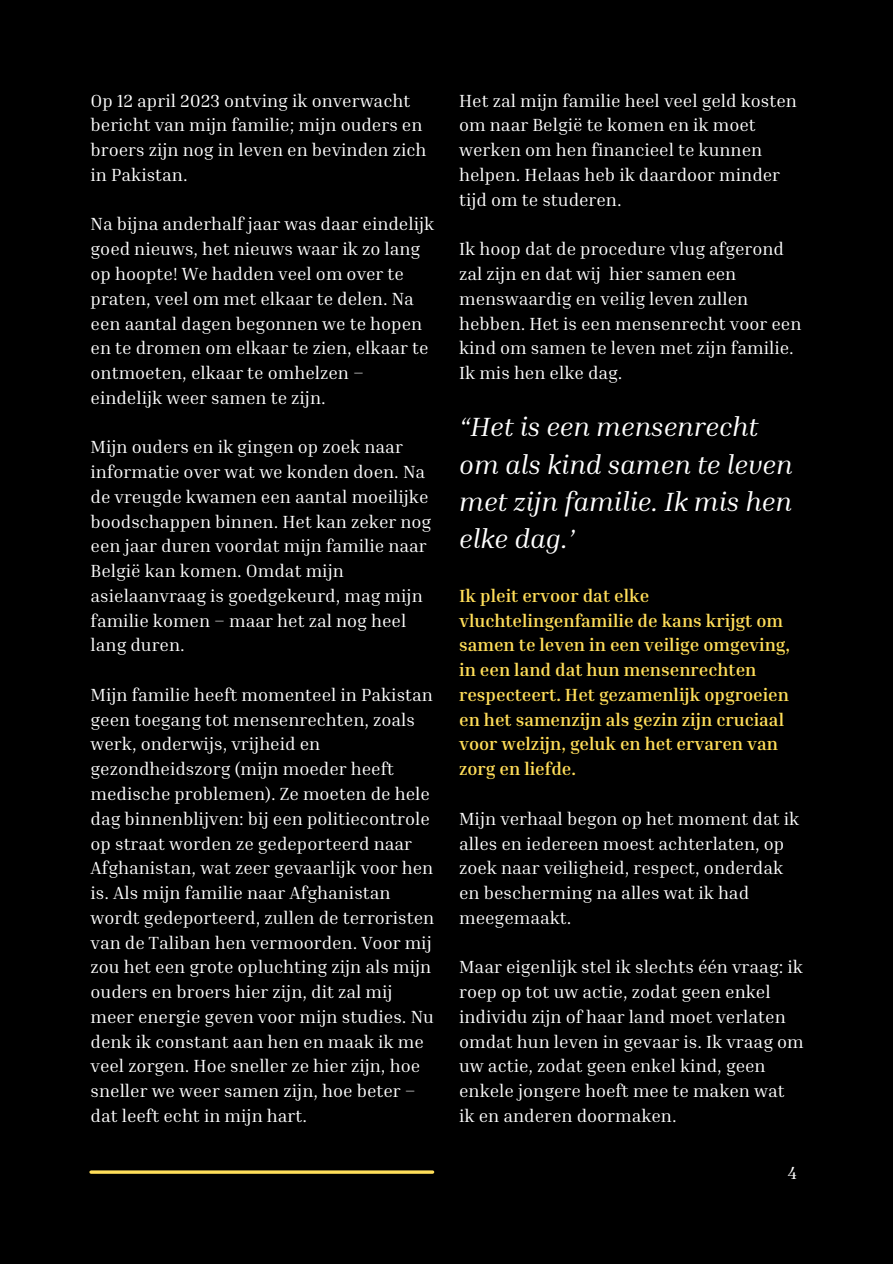
<style>
.page{position:relative;width:893px;height:1264px;background:#fff}
.page>*{position:absolute;margin:0;border:0;box-sizing:border-box;transform-origin:0 0}
.t1{font:italic 27px/37.2px "Inria Serif";color:#fff}
.t2{font:18px/24.8px "Inria Serif";color:#fff}
.t3{font:700 18px/24.8px "Inria Serif";color:#ffde59}
</style>
<div class="page">
<div style="left:0;top:0;width:892px;height:1263px;background:#000"></div>
<hr style="left:91px;top:1170px;width:341px;height:3px;background:#ffde59">
<p class="t2" style="left:91px;top:87px;width:337px">Op 12 april 2023 ontving ik onverwacht bericht van mijn familie; mijn ouders en broers zijn nog in leven en bevinden zich in Pakistan.</p>
<p class="t2" style="left:91px;top:211px;width:345px">Na bijna anderhalf jaar was daar eindelijk goed nieuws, het nieuws waar ik zo lang op hoopte! We hadden veel om over te praten, veel om met elkaar te delen. Na een aantal dagen begonnen we te hopen en te dromen om elkaar te zien, elkaar te ontmoeten, elkaar te omhelzen – eindelijk weer samen te zijn.</p>
<p class="t2" style="left:91px;top:434px;width:342px">Mijn ouders en ik gingen op zoek naar informatie over wat we konden doen. Na de vreugde kwamen een aantal moeilijke boodschappen binnen. Het kan zeker nog een jaar duren voordat mijn familie naar België kan komen. Omdat mijn asielaanvraag is goedgekeurd, mag mijn familie komen – maar het zal nog heel lang duren.</p>
<p class="t2" style="left:91px;top:681px;width:345px">Mijn familie heeft momenteel in Pakistan geen toegang tot mensenrechten, zoals werk, onderwijs, vrijheid en gezondheidszorg (mijn moeder heeft medische problemen). Ze moeten de hele dag binnenblijven: bij een politiecontrole op straat worden ze gedeporteerd naar Afghanistan, wat zeer gevaarlijk voor hen is. Als mijn familie naar Afghanistan wordt gedeporteerd, zullen de terroristen van de Taliban hen vermoorden. Voor mij zou het een grote opluchting zijn als mijn ouders en broers hier zijn, dit zal mij meer energie geven voor mijn studies. Nu denk ik constant aan hen en maak ik me veel zorgen. Hoe sneller ze hier zijn, hoe sneller we weer samen zijn, hoe beter – dat leeft echt in mijn hart.</p>
<p class="t2" style="left:459px;top:87px;width:339px">Het zal mijn familie heel veel geld kosten om naar België te komen en ik moet werken om hen financieel te kunnen helpen. Helaas heb ik daardoor minder tijd om te studeren.</p>
<p class="t2" style="left:459px;top:236px;width:344px">Ik hoop dat de procedure vlug afgerond zal zijn en dat wij hier samen een menswaardig en veilig leven zullen hebben. Het is een mensenrecht voor een kind om samen te leven met zijn familie.<br>Ik mis hen elke dag.</p>
<h1 class="t1" style="left:459px;top:407px;width:335px">“Het is een mensenrecht om als kind samen te leven met zijn familie. Ik mis hen elke dag.’</h1>
<h2 class="t3" style="left:459px;top:582px;width:332px">Ik pleit ervoor dat elke vluchtelingenfamilie de kans krijgt om samen te leven in een veilige omgeving, in een land dat hun mensenrechten respecteert. Het gezamenlijk opgroeien en het samenzijn als gezin zijn cruciaal voor welzijn, geluk en het ervaren van zorg en liefde.</h2>
<p class="t2" style="left:459px;top:805px;width:342px">Mijn verhaal begon op het moment dat ik alles en iedereen moest achterlaten, op zoek naar veiligheid, respect, onderdak en bescherming na alles wat ik had meegemaakt.</p>
<p class="t2" style="left:459px;top:954px;width:346px">Maar eigenlijk stel ik slechts één vraag: ik roep op tot uw actie, zodat geen enkel individu zijn of haar land moet verlaten omdat hun leven in gevaar is. Ik vraag om uw actie, zodat geen enkel kind, geen enkele jongere hoeft mee te maken wat ik en anderen doormaken.</p>
<p class="t2" style="left:787px;top:1159px;width:10px">4</p>
</div>
